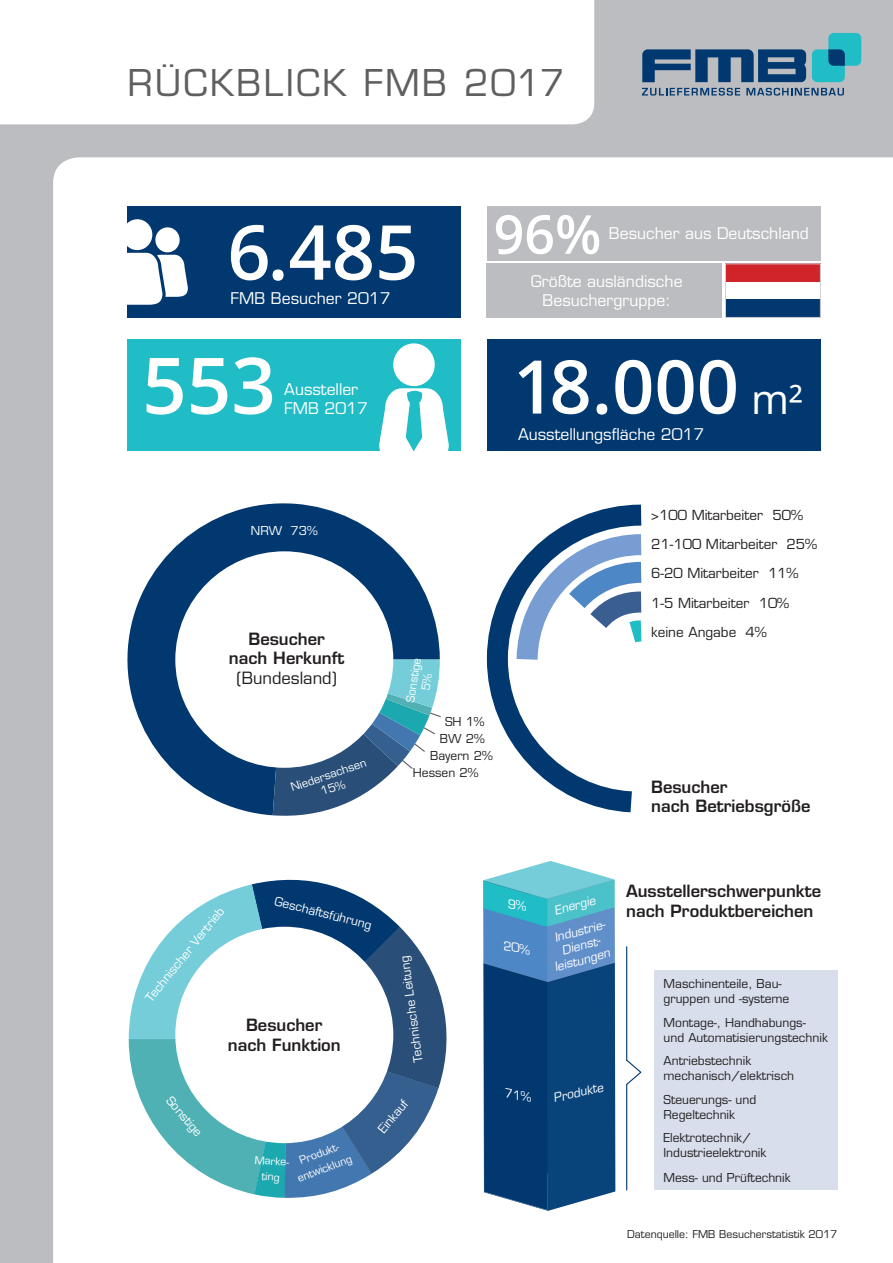
<style>
.page{position:relative;width:893px;height:1263px;background:#bcbdc0}
.page>*{position:absolute;margin:0;border:0;box-sizing:border-box;transform-origin:0 0}
.t1{font:600 78.15px "Open Sans";color:#fff}
.t2{font:600 75.75px "Open Sans";color:#fff}
.t3{font:600 74.1px "Open Sans";color:#fff}
.t4{font:600 53.85px "Open Sans";color:#fff}
.t5{font:40.8px "Open Sans";color:#fff}
.t6{font:36px "Eurostile LT Std";letter-spacing:.06em;color:#5f5f62}
.t7{font:600 16.5px/19.8px "Eurostile LT Std";color:#231f20}
.t8{font:16.5px "Eurostile LT Std";color:#231f20}
.t9{font:15.75px/18.9px "Eurostile LT Std";color:#fff}
.t10{font:13.5px/29.2px "Eurostile LT Std";color:#231f20}
.t11{font:12px/15px "Eurostile LT Std";color:#231f20}
.t12{font:12px "Eurostile LT Std";color:#fff}
.t13{font:italic 12px "Eurostile LT Std";color:#fff}
.t14{font:11.1px/13.4px "Eurostile LT Std";color:#fff;text-align:center}
.t15{font:10.5px "Eurostile LT Std";color:#231f20}
.t16{font:10.5px/15.8px "Eurostile LT Std";color:#fff;text-align:center}
</style>
<div class="page">
<div style="left:0;top:0;width:594px;height:124px;background:#fff"></div>
<div style="left:53px;top:157px;width:840px;height:1106px;background:#fff"></div>
<div style="left:487px;top:340px;width:334px;height:111px;background:#00386f"></div>
<svg style="left:476px;top:494px;width:186px;height:330px;background:#d3dce6"></svg>
<svg style="left:506px;top:524px;width:156px;height:157px;background:#b4c7dc"></svg>
<div style="left:128px;top:206px;width:333px;height:112px;background:#00386f"></div>
<div style="left:487px;top:264px;width:235px;height:54px;background:#bcbdc0"></div>
<div style="left:487px;top:206px;width:334px;height:54px;background:#bcbdc0"></div>
<div style="left:128px;top:340px;width:333px;height:111px;background:#21bdc6"></div>
<div style="left:155px;top:227px;width:25px;height:25px;background:#fff;border-radius:50%"></div>
<div style="left:122px;top:219px;width:30px;height:31px;background:#fff;border-radius:50%"></div>
<svg style="left:112px;top:253px;width:76px;height:52px;background:#dae2ea"></svg>
<div style="left:393px;top:343px;width:42px;height:43px;background:#fff;border-radius:50%"></div>
<svg style="left:379px;top:388px;width:70px;height:72px"></svg>
<hr style="left:626px;top:1084px;width:1px;height:106px;background:#00386f">
<hr style="left:626px;top:947px;width:1px;height:113px;background:#00386f">
<svg style="left:625px;top:1058px;width:17px;height:28px"></svg>
<div style="left:725px;top:264px;width:95px;height:53px;background:#fff"></div>
<div style="left:725px;top:264px;width:96px;height:18px;background:#d1232a"></div>
<div style="left:725px;top:300px;width:96px;height:18px;background:#00386f"></div>
<div style="left:725px;top:264px;width:96px;height:54px;border:1px solid #d1d2d4"></div>
<div style="left:654px;top:971px;width:183px;height:219px;background:#d8deeb"></div>
<svg style="left:812px;top:33px;width:49px;height:49px"></svg>
<svg style="left:642px;top:49px;width:164px;height:33px"></svg>
<svg style="left:642px;top:88px;width:98px;height:8px"></svg>
<svg style="left:746px;top:88px;width:98px;height:8px"></svg>
<svg style="left:122px;top:498px;width:318px;height:317px;background:#6587a8"></svg>
<svg style="left:273px;top:659px;width:169px;height:160px;background:#83a8bd"></svg>
<div style="left:175px;top:551px;width:218px;height:217px;background:#fff;border-radius:50%"></div>
<svg style="left:129px;top:871px;width:328px;height:327px;background:#8ab4c6"></svg>
<div style="left:175px;top:927px;width:218px;height:216px;background:#fff;border-radius:50%"></div>
<svg style="left:483px;top:861px;width:132px;height:350px;background:#336e9a"></svg>
<h3 class="t6" style="left:128px;top:61px;width:439px">RÜCKBLICK FMB 2017</h3>
<h2 class="t2" style="left:227px;top:200px;width:192px">6.485</h2>
<h3 class="t9" style="left:231px;top:289px;width:161px">FMB Besucher 2017</h3>
<h1 class="t1" style="left:142px;top:332px;width:135px">553</h1>
<h3 class="t9" style="left:284px;top:380px;width:85px">Aussteller<br>FMB 2017</h3>
<h3 class="t4" style="left:494px;top:197px;width:109px">96%</h3>
<h3 class="t9" style="left:609px;top:224px;width:202px">Besucher aus Deutschland</h3>
<h3 class="t9" style="left:531px;top:272px;width:153px;text-align:center">Größte ausländische<br>Besuchergruppe:</h3>
<h3 class="t3" style="left:517px;top:336px;width:224px">18.000</h3>
<h3 class="t9" style="left:518px;top:424px;width:188px">Ausstellungsfläche 2017</h3>
<h3 class="t5" style="left:751px;top:371px;width:54px">m²</h3>
<p class="t12" style="left:251px;top:523px;width:68px">NRW 73%</p>
<h3 class="t7" style="left:229px;top:628px;width:117px;text-align:center">Besucher nach Herkunft</h3>
<h3 class="t8" style="left:237px;top:668px;width:102px">(Bundesland)</h3>
<p class="t14" style="left:403px;top:701px;width:47px;rotate:-81deg">Sonstige<br>5%</p>
<p class="t11" style="left:445px;top:714px;width:41px">SH 1%</p>
<p class="t11" style="left:440px;top:731px;width:46px">BW 2%</p>
<p class="t10" style="left:651px;top:500px;width:167px">&gt;100 Mitarbeiter 50%<br>21-100 Mitarbeiter 25%<br>6-20 Mitarbeiter 11%<br>1-5 Mitarbeiter 10% keine Angabe 4%</p>
<p class="t14" style="left:289px;top:781px;width:80px;rotate:-18deg">Niedersachsen<br>15%</p>
<p class="t11" style="left:430px;top:748px;width:64px">Bayern 2%</p>
<p class="t11" style="left:413px;top:765px;width:67px">Hessen 2%</p>
<p class="t12" style="left:277px;top:894px;width:101px;rotate:14deg">Geschäftsführung</p>
<p class="t12" style="left:142px;top:995px;width:119px;rotate:-51deg">Technischer Vertrieb</p>
<p class="t12" style="left:411px;top:1063px;width:109px;rotate:-97deg">Technische Leitung</p>
<p class="t12" style="left:375px;top:1127px;width:41px;rotate:-51deg">Einkauf</p>
<h3 class="t7" style="left:228px;top:1015px;width:114px;text-align:center">Besucher nach Funktion</h3>
<p class="t12" style="left:174px;top:1093px;width:50px;rotate:50deg">Sonstige</p>
<p class="t16" style="left:255px;top:1152px;width:39px;rotate:4deg">Marke&shy;ting</p>
<p class="t16" style="left:290px;top:1156px;width:59px;rotate:-20deg">Produkt&shy;entwicklung</p>
<h3 class="t7" style="left:651px;top:776px;width:161px">Besucher<br>nach Betriebsgröße</h3>
<p class="t13" style="left:553px;top:904px;width:44px;rotate:-15deg">Energie</p>
<p class="t13" style="left:553px;top:931px;width:56px;rotate:-15deg">Industrie-</p>
<p class="t13" style="left:560px;top:943px;width:43px;rotate:-15deg">Dienst-</p>
<p class="t13" style="left:553px;top:960px;width:59px;rotate:-15deg">leistungen</p>
<p class="t13" style="left:552px;top:1091px;width:52px;rotate:-13deg">Produkte</p>
<h3 class="t7" style="left:626px;top:881px;width:197px">Ausstellerschwerpunkte nach Produktbereichen</h3>
<p class="t11" style="left:664px;top:976px;width:127px">Maschinenteile, Bau&shy;gruppen und -systeme</p>
<p class="t11" style="left:664px;top:1015px;width:166px">Montage-, Handhabungs&shy;und Automatisierungstechnik</p>
<p class="t11" style="left:664px;top:1053px;width:132px">Antriebstechnik mechanisch/elektrisch</p>
<p class="t11" style="left:664px;top:1092px;width:94px">Steuerungs- und<br>Regeltechnik</p>
<p class="t11" style="left:664px;top:1130px;width:104px">Elektrotechnik/<br>Industrieelektronik</p>
<p class="t11" style="left:664px;top:1170px;width:129px">Mess- und Prüftechnik</p>
<p class="t15" style="left:627px;top:1227px;width:212px">Datenquelle: FMB Besucherstatistik 2017</p>
</div>
